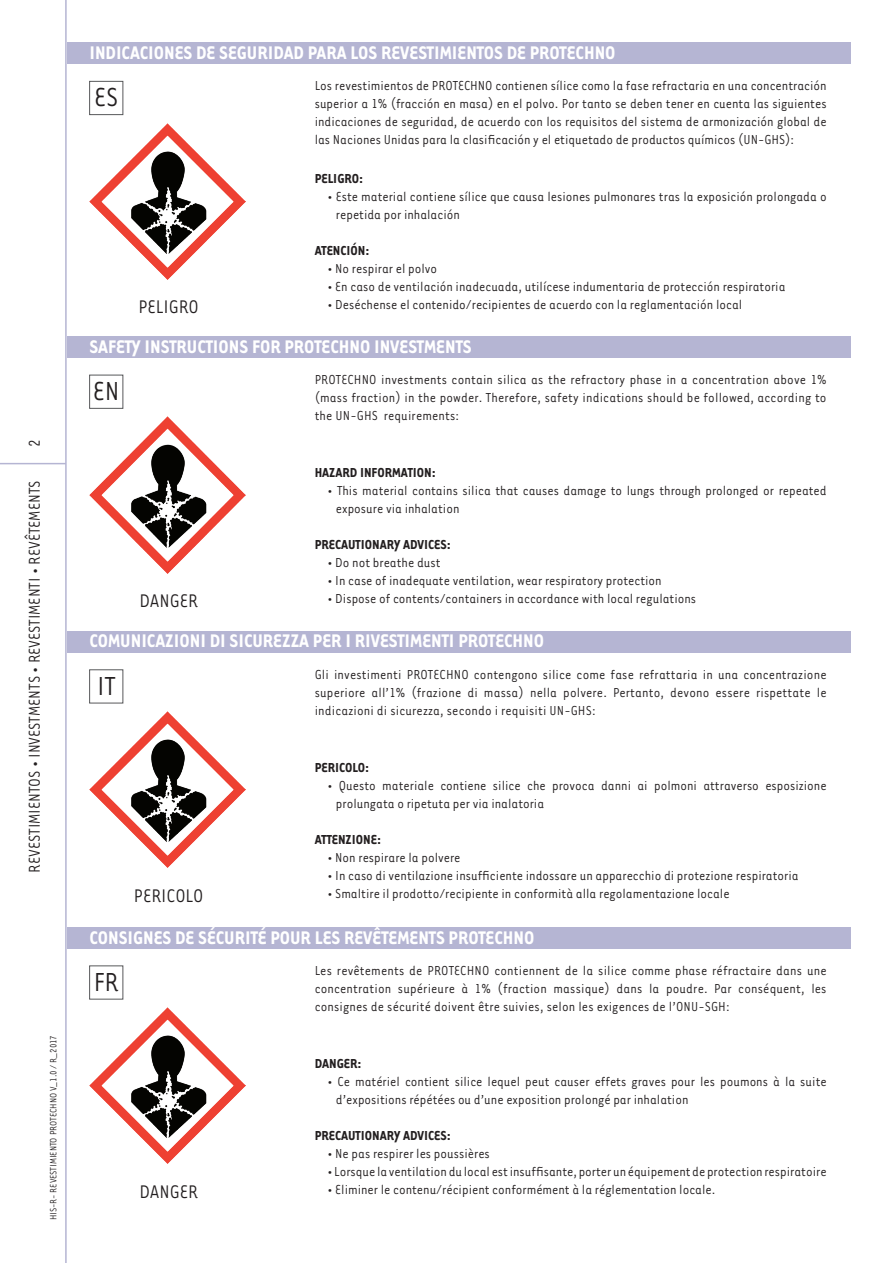
<style>
.page{position:relative;width:893px;height:1263px;background:#fff}
.page>*{position:absolute;margin:0;border:0;box-sizing:border-box;transform-origin:0 0}
.t1{font:30px "Tarzana Narrow";color:#231f20}
.t2{font:700 21px "Tarzana Narrow";color:#fff}
.t3{font:21px "Tarzana Narrow";color:#231f20}
.t4{font:18px "Tarzana Narrow";color:#231f20}
.t5{font:15px/18px "Tarzana Narrow";color:#231f20;text-align:justify}
.t6{font:700 15px "Tarzana Narrow";color:#231f20}
.t7{font:10.5px "Tarzana Narrow";color:#231f20}
</style>
<div class="page">
<hr style="left:0;top:463px;width:66px;height:1px;background:#b5b5d3">
<hr style="left:65px;top:0;width:2px;height:1263px;background:#b5b5d3">
<div style="left:67px;top:43px;width:783px;height:21px;background:#b5b5d3"></div>
<div style="left:67px;top:336px;width:783px;height:21px;background:#b5b5d3"></div>
<div style="left:67px;top:631px;width:783px;height:21px;background:#b5b5d3"></div>
<div style="left:67px;top:927px;width:783px;height:21px;background:#b5b5d3"></div>
<div style="left:89px;top:81px;width:34px;height:34px;border:1px solid #57585a"></div>
<div style="left:89px;top:375px;width:34px;height:34px;border:1px solid #57585a"></div>
<div style="left:89px;top:669px;width:34px;height:34px;border:1px solid #57585a"></div>
<img style="left:89px;top:123px;width:156px;height:156px">
<img style="left:89px;top:417px;width:156px;height:156px">
<img style="left:89px;top:712px;width:156px;height:156px">
<img style="left:89px;top:1008px;width:156px;height:156px">
<p class="t4" style="left:23px;top:446px;width:9px;rotate:-90deg">2</p>
<p class="t4" style="left:23px;top:872px;width:393px;rotate:-90deg">REVESTIMIENTOS • INVESTMENTS • REVESTIMENTI • REVÊTEMENTS</p>
<p class="t7" style="left:47px;top:1220px;width:187px;rotate:-90deg">HIS-R- REVESTIMIENTO PROTECHNO V_1.0 / R_2017</p>
<h2 class="t2" style="left:89px;top:40px;width:528px">INDICACIONES DE SEGURIDAD PARA LOS REVESTIMIENTOS DE PROTECHNO</h2>
<h1 class="t1" style="left:94px;top:79px;width:26px">ES</h1>
<h2 class="t3" style="left:138px;top:294px;width:62px">PELIGRO</h2>
<p class="t5" style="left:315px;top:76px;width:513px">Los revestimientos de PROTECHNO contienen sílice como la fase refractaria en una concentración superior a 1% (fracción en masa) en el polvo. Por tanto se deben tener en cuenta las siguientes indicaciones de seguridad, de acuerdo con los requisitos del sistema de armonización global de las Naciones Unidas para la clasificación y el etiquetado de productos químicos (UN-GHS):</p>
<p class="t6" style="left:315px;top:169px;width:50px">PELIGRO:</p>
<p class="t5" style="left:336px;top:187px;width:492px;text-indent:-9px">• Este material contiene sílice que causa lesiones pulmonares tras la exposición prolongada o repetida por inhalación</p>
<p class="t6" style="left:315px;top:241px;width:56px">ATENCIÓN:</p>
<p class="t5" style="left:327px;top:259px;width:111px">• No respirar el polvo</p>
<p class="t5" style="left:327px;top:277px;width:460px">• En caso de ventilación inadecuada, utilícese indumentaria de protección respiratoria</p>
<p class="t5" style="left:327px;top:295px;width:416px">• Deséchense el contenido/recipientes de acuerdo con la reglamentación local</p>
<h2 class="t2" style="left:89px;top:333px;width:384px">SAFETY INSTRUCTIONS FOR PROTECHNO INVESTMENTS</h2>
<h1 class="t1" style="left:93px;top:373px;width:28px">EN</h1>
<h2 class="t3" style="left:139px;top:588px;width:60px">DANGER</h2>
<p class="t5" style="left:315px;top:370px;width:513px">PROTECHNO investments contain silica as the refractory phase in a concentration above 1% (mass fraction) in the powder. Therefore, safety indications should be followed, according to the UN-GHS requirements:</p>
<p class="t6" style="left:315px;top:463px;width:123px">HAZARD INFORMATION:</p>
<p class="t5" style="left:336px;top:481px;width:492px;text-indent:-9px">• This material contains silica that causes damage to lungs through prolonged or repeated exposure via inhalation</p>
<p class="t6" style="left:315px;top:535px;width:138px">PRECAUTIONARY ADVICES:</p>
<p class="t5" style="left:327px;top:553px;width:115px">• Do not breathe dust</p>
<p class="t5" style="left:327px;top:571px;width:336px">• In case of inadequate ventilation, wear respiratory protection</p>
<p class="t5" style="left:327px;top:589px;width:370px">• Dispose of contents/containers in accordance with local regulations</p>
<h2 class="t2" style="left:89px;top:628px;width:456px">COMUNICAZIONI DI SICUREZZA PER I RIVESTIMENTI PROTECHNO</h2>
<h1 class="t1" style="left:97px;top:667px;width:20px">IT</h1>
<h2 class="t3" style="left:134px;top:883px;width:71px">PERICOLO</h2>
<p class="t5" style="left:315px;top:664px;width:513px">Gli investimenti PROTECHNO contengono silice come fase refrattaria in una concentrazione superiore all’1% (frazione di massa) nella polvere. Pertanto, devono essere rispettate le indicazioni di sicurezza, secondo i requisiti UN-GHS:</p>
<p class="t6" style="left:315px;top:757px;width:56px">PERICOLO:</p>
<p class="t5" style="left:336px;top:775px;width:492px;text-indent:-9px">• Questo materiale contiene silice che provoca danni ai polmoni attraverso esposizione prolungata o ripetuta per via inalatoria</p>
<p class="t6" style="left:315px;top:829px;width:68px">ATTENZIONE:</p>
<p class="t5" style="left:327px;top:847px;width:135px">• Non respirare la polvere</p>
<p class="t5" style="left:327px;top:865px;width:473px">• In caso di ventilazione insufficiente indossare un apparecchio di protezione respiratoria</p>
<p class="t5" style="left:327px;top:883px;width:404px">• Smaltire il prodotto/recipiente in conformità alla regolamentazione locale</p>
<h2 class="t2" style="left:89px;top:924px;width:446px">CONSIGNES DE SÉCURITÉ POUR LES REVÊTEMENTS PROTECHNO</h2>
<h1 class="t1" style="left:94px;top:963px;width:26px">FR</h1>
<h2 class="t3" style="left:139px;top:1179px;width:60px">DANGER</h2>
<p class="t5" style="left:315px;top:960px;width:513px">Les revêtements de PROTECHNO contiennent de la silice comme phase réfractaire dans une concentration supérieure à 1% (fraction massique) dans la poudre. Par conséquent, les consignes de sécurité doivent être suivies, selon les exigences de l’ONU-SGH:</p>
<p class="t6" style="left:315px;top:1054px;width:48px">DANGER:</p>
<p class="t5" style="left:336px;top:1071px;width:492px;text-indent:-9px">• Ce matériel contient silice lequel peut causer effets graves pour les poumons à la suite d’expositions répétées ou d’une exposition prolongé par inhalation</p>
<p class="t6" style="left:315px;top:1126px;width:138px">PRECAUTIONARY ADVICES:</p>
<p class="t5" style="left:327px;top:1143px;width:164px">• Ne pas respirer les poussières</p>
<p class="t5" style="left:327px;top:1161px;width:501px">• Lorsque la ventilation du local est insuffisante, porter un équipement de protection respiratoire</p>
<p class="t5" style="left:327px;top:1179px;width:389px">• Eliminer le contenu/récipient conformément à la réglementation locale.</p>
</div>
